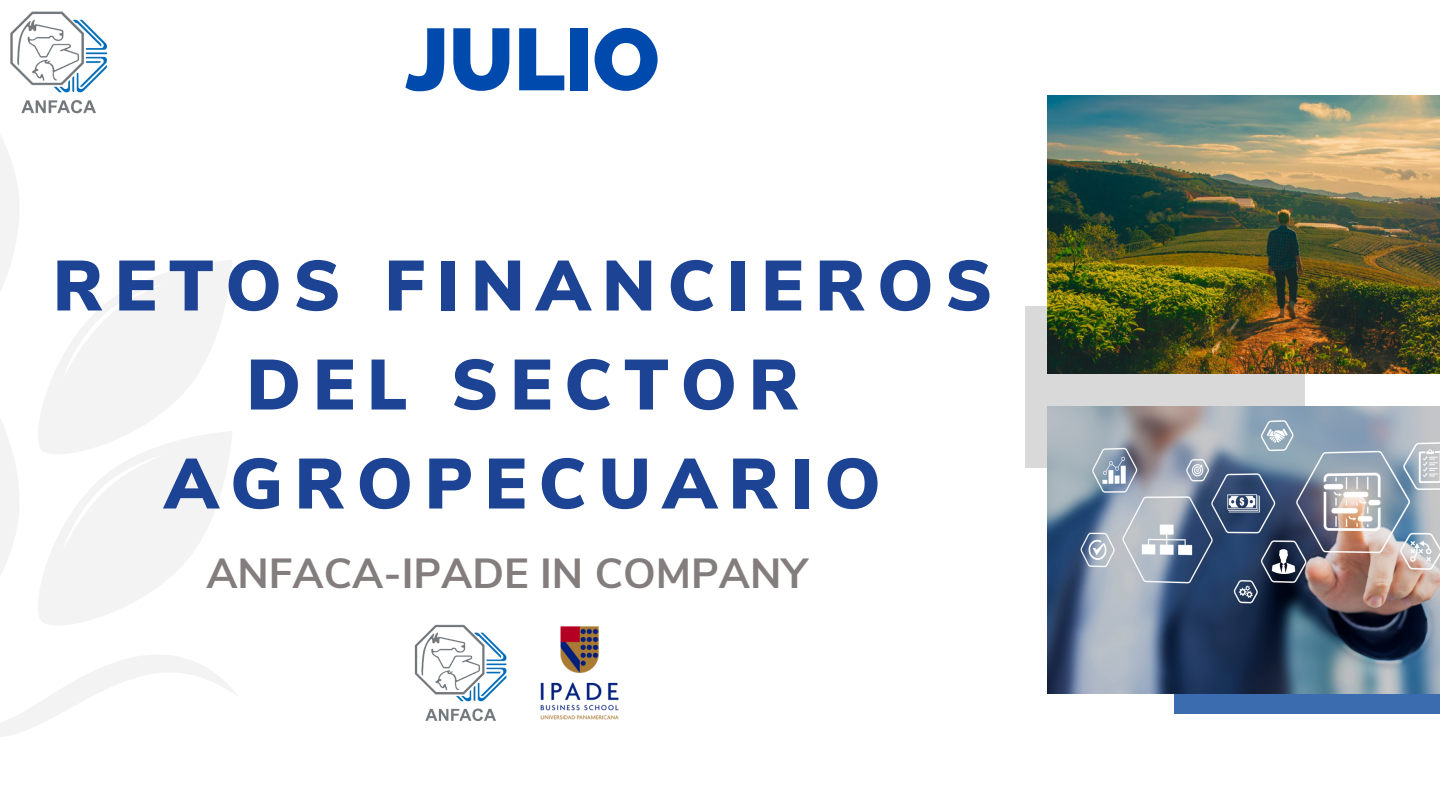
<style>
.page{position:relative;width:1440px;height:810px;background:#fff}
.page>*{position:absolute;margin:0;border:0;box-sizing:border-box;transform-origin:0 0}
.t1{font:900 87.4px "Raleway";color:#004aad}
.t2{font:900 70.9px/99px "Nunito Sans";letter-spacing:.165em;color:#1d4494;text-align:center}
.t3{font:700 42px "Nunito Sans";color:#847d7d}
</style>
<div class="page">
<div style="left:1025px;top:306px;width:280px;height:162px;background:#d9d9d9"></div>
<div style="left:1174px;top:553px;width:266px;height:161px;background:#3a6caf"></div>
<img style="left:10px;top:11px;width:98px;height:103px">
<svg style="left:0;top:73px;width:20px;height:218px"></svg>
<svg style="left:0;top:419px;width:19px;height:156px"></svg>
<svg style="left:38px;top:260px;width:194px;height:365px"></svg>
<svg style="left:0;top:655px;width:237px;height:82px"></svg>
<img style="left:1047px;top:96px;width:393px;height:277px">
<img style="left:1047px;top:406px;width:393px;height:287px">
<img style="left:540px;top:626px;width:79px;height:94px">
<img style="left:414px;top:624px;width:93px;height:97px">
<p class="t1" style="left:405px;top:8px;width:256px">JULIO</p>
<h2 class="t2" style="left:53px;top:238px;width:941px">RETOS FINANCIEROS<br>DEL SECTOR<br>AGROPECUARIO</h2>
<p class="t3" style="left:206px;top:546px;width:603px">ANFACA-IPADE IN COMPANY</p>
</div>
